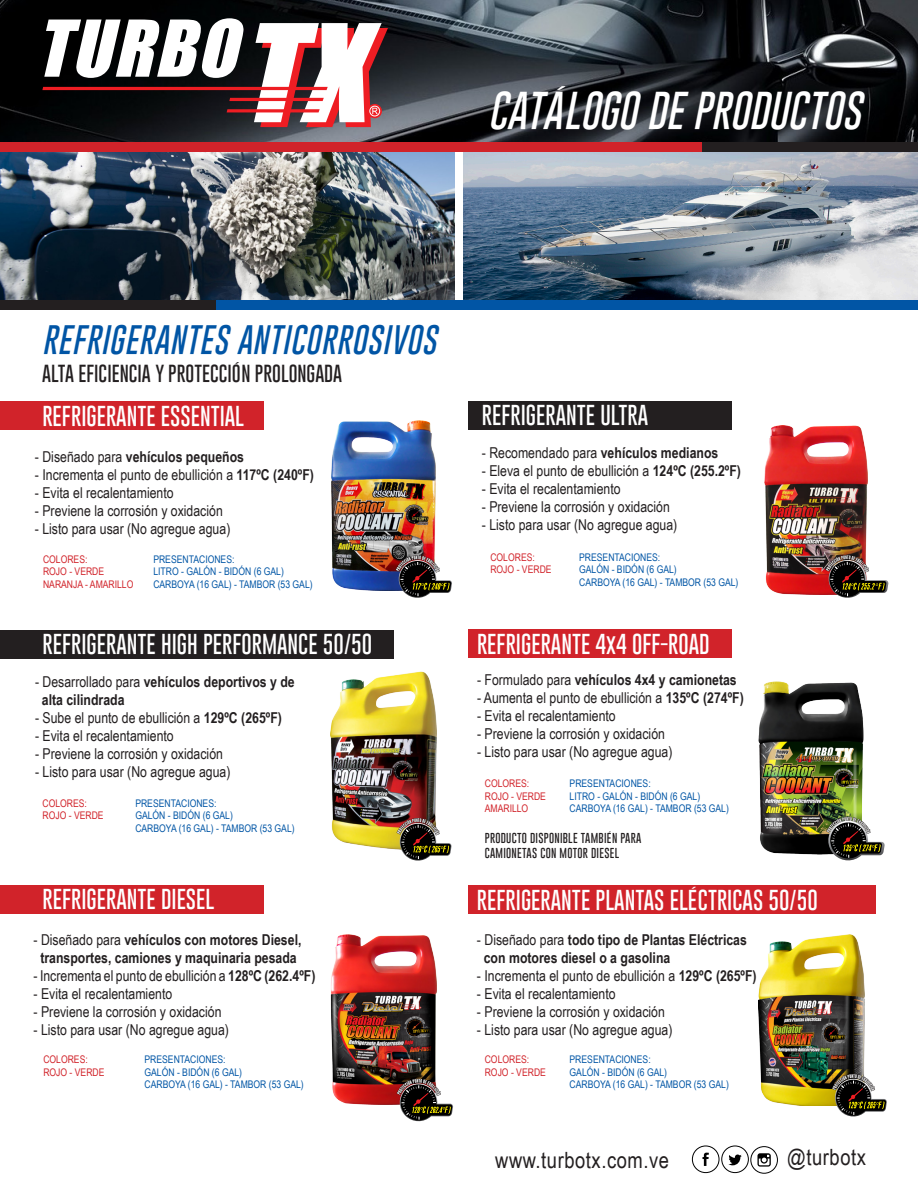
<style>
.page{position:relative;width:918px;height:1188px;background:#fff}
.page>*{position:absolute;margin:0;border:0;box-sizing:border-box;transform-origin:0 0}
.t1{font:italic 100 38.85px "Gobold";color:#fff}
.t2{font:italic 100 30px "Gobold";letter-spacing:.025em;color:#0155a5}
.t3{font:22.35px "Arial Narrow";letter-spacing:.025em;color:#231f20}
.t4{font:100 21px "Gobold";color:#fff}
.t5{font:100 18px "Gobold";color:#231f20}
.t6{font:15px "Arial Narrow";color:#231f20}
.t7{font:700 15px/18px "Arial Narrow";color:#231f20}
.t8{font:10.5px "Arial Narrow";color:#0155a5}
.t9{font:10.5px "Arial Narrow";color:#d1232a}
.t10{font:100 10.5px "Gobold";letter-spacing:.025em;color:#231f20}
.s1{font-weight:400}
.s2{font-weight:700}
</style>
<div class="page">
<img style="left:0;top:0;width:918px;height:142px">
<svg style="left:42px;top:18px;width:346px;height:109px"></svg>
<img style="left:464px;top:152px;width:454px;height:148px">
<img style="left:0;top:152px;width:454px;height:148px">
<svg style="left:692px;top:1145px;width:28px;height:28px"></svg>
<svg style="left:703px;top:1153px;width:6px;height:13px"></svg>
<svg style="left:721px;top:1145px;width:28px;height:28px"></svg>
<svg style="left:728px;top:1155px;width:14px;height:10px"></svg>
<svg style="left:750px;top:1146px;width:28px;height:28px"></svg>
<svg style="left:757px;top:1153px;width:14px;height:14px"></svg>
<div style="left:639px;top:142px;width:279px;height:10px;background:#231f20"></div>
<div style="left:0;top:142px;width:701px;height:10px;background:#d1232a"></div>
<div style="left:0;top:300px;width:279px;height:10px;background:#231f20"></div>
<div style="left:217px;top:300px;width:701px;height:10px;background:#0155a5"></div>
<div style="left:468px;top:630px;width:263px;height:28px;background:#d1232a"></div>
<div style="left:0;top:631px;width:393px;height:28px;background:#231f20"></div>
<div style="left:468px;top:401px;width:264px;height:29px;background:#231f20"></div>
<div style="left:0;top:401px;width:263px;height:29px;background:#d1232a"></div>
<div style="left:0;top:885px;width:263px;height:29px;background:#d1232a"></div>
<div style="left:468px;top:885px;width:408px;height:29px;background:#d1232a"></div>
<img style="left:331px;top:420px;width:105px;height:170px">
<svg style="left:396px;top:555px;width:56px;height:43px"></svg>
<img style="left:758px;top:681px;width:106px;height:174px">
<svg style="left:826px;top:817px;width:59px;height:44px"></svg>
<img style="left:765px;top:426px;width:102px;height:169px">
<svg style="left:825px;top:555px;width:64px;height:43px"></svg>
<img style="left:330px;top:935px;width:106px;height:170px">
<svg style="left:397px;top:1079px;width:56px;height:43px"></svg>
<img style="left:330px;top:671px;width:106px;height:179px">
<svg style="left:397px;top:818px;width:55px;height:43px"></svg>
<img style="left:759px;top:935px;width:106px;height:170px">
<svg style="left:832px;top:1074px;width:55px;height:43px"></svg>
<p class="t1" style="left:488px;top:85px;width:374px">CATÁLOGO DE PRODUCTOS</p>
<p class="t2" style="left:42px;top:321px;width:395px">REFRIGERANTES ANTICORROSIVOS</p>
<p class="t5" style="left:42px;top:362px;width:302px">ALTA EFICIENCIA Y PROTECCIÓN PROLONGADA</p>
<p class="t4" style="left:42px;top:402px;width:203px">REFRIGERANTE ESSENTIAL</p>
<p class="t7" style="left:35px;top:447px;width:211px"><span class="s1">- Diseñado para</span> vehículos pequeños</p>
<p class="t6" style="left:35px;top:463px;width:281px">- Incrementa el punto de ebullición a <span class="s2">117ºC (240ºF)</span></p>
<p class="t6" style="left:35px;top:481px;width:140px">- Evita el recalentamiento</p>
<p class="t6" style="left:35px;top:499px;width:189px">- Previene la corrosión y oxidación</p>
<p class="t6" style="left:35px;top:517px;width:197px">- Listo para usar (No agregue agua)</p>
<p class="t9" style="left:43px;top:551px;width:46px">COLORES:</p>
<p class="t9" style="left:43px;top:564px;width:63px">ROJO - VERDE</p>
<p class="t9" style="left:43px;top:577px;width:92px">NARANJA - AMARILLO</p>
<p class="t8" style="left:153px;top:551px;width:83px">PRESENTACIONES:</p>
<p class="t8" style="left:153px;top:564px;width:132px">LITRO - GALÓN - BIDÓN (6 GAL)</p>
<p class="t8" style="left:153px;top:577px;width:161px">CARBOYA (16 GAL) - TAMBOR (53 GAL)</p>
<p class="t4" style="left:43px;top:630px;width:331px">REFRIGERANTE HIGH PERFORMANCE 50/50</p>
<p class="t7" style="left:42px;top:672px;width:254px;text-indent:-7px"><span class="s1">- Desarrollado para</span> vehículos deportivos y de alta cilindrada</p>
<p class="t6" style="left:35px;top:707px;width:248px">- Sube el punto de ebullición a <span class="s2">129ºC (265ºF)</span></p>
<p class="t6" style="left:35px;top:725px;width:140px">- Evita el recalentamiento</p>
<p class="t6" style="left:35px;top:743px;width:189px">- Previene la corrosión y oxidación</p>
<p class="t6" style="left:35px;top:761px;width:197px">- Listo para usar (No agregue agua)</p>
<p class="t9" style="left:42px;top:795px;width:46px">COLORES:</p>
<p class="t9" style="left:42px;top:808px;width:63px">ROJO - VERDE</p>
<p class="t8" style="left:135px;top:795px;width:83px">PRESENTACIONES:</p>
<p class="t8" style="left:135px;top:808px;width:99px">GALÓN - BIDÓN (6 GAL)</p>
<p class="t8" style="left:135px;top:820px;width:161px">CARBOYA (16 GAL) - TAMBOR (53 GAL)</p>
<p class="t4" style="left:482px;top:402px;width:168px">REFRIGERANTE ULTRA</p>
<p class="t7" style="left:482px;top:443px;width:238px"><span class="s1">- Recomendado para</span> vehículos medianos</p>
<p class="t6" style="left:482px;top:460px;width:261px">- Eleva el punto de ebullición a <span class="s2">124ºC (255.2ºF)</span></p>
<p class="t6" style="left:482px;top:478px;width:140px">- Evita el recalentamiento</p>
<p class="t6" style="left:482px;top:496px;width:189px">- Previene la corrosión y oxidación</p>
<p class="t6" style="left:482px;top:514px;width:197px">- Listo para usar (No agregue agua)</p>
<p class="t9" style="left:490px;top:549px;width:46px">COLORES:</p>
<p class="t9" style="left:490px;top:562px;width:63px">ROJO - VERDE</p>
<p class="t8" style="left:579px;top:549px;width:83px">PRESENTACIONES:</p>
<p class="t8" style="left:579px;top:562px;width:99px">GALÓN - BIDÓN (6 GAL)</p>
<p class="t8" style="left:579px;top:575px;width:161px">CARBOYA (16 GAL) - TAMBOR (53 GAL)</p>
<p class="t4" style="left:477px;top:630px;width:234px">REFRIGERANTE 4x4 OFF-ROAD</p>
<p class="t7" style="left:477px;top:670px;width:261px"><span class="s1">- Formulado para</span> vehículos 4x4 y camionetas</p>
<p class="t6" style="left:477px;top:687px;width:268px">- Aumenta el punto de ebullición a <span class="s2">135ºC (274ºF)</span></p>
<p class="t6" style="left:477px;top:705px;width:140px">- Evita el recalentamiento</p>
<p class="t6" style="left:477px;top:723px;width:189px">- Previene la corrosión y oxidación</p>
<p class="t6" style="left:477px;top:741px;width:197px">- Listo para usar (No agregue agua)</p>
<p class="t9" style="left:485px;top:776px;width:46px">COLORES:</p>
<p class="t9" style="left:485px;top:788px;width:63px">ROJO - VERDE</p>
<p class="t9" style="left:485px;top:801px;width:45px">AMARILLO</p>
<p class="t10" style="left:485px;top:831px;width:158px">PRODUCTO DISPONIBLE TAMBIÉN PARA</p>
<p class="t10" style="left:485px;top:846px;width:136px">CAMIONETAS CON MOTOR DIESEL</p>
<p class="t8" style="left:570px;top:776px;width:83px">PRESENTACIONES:</p>
<p class="t8" style="left:570px;top:788px;width:132px">LITRO - GALÓN - BIDÓN (6 GAL)</p>
<p class="t8" style="left:570px;top:801px;width:161px">CARBOYA (16 GAL) - TAMBOR (53 GAL)</p>
<p class="t4" style="left:43px;top:886px;width:173px">REFRIGERANTE DIESEL</p>
<p class="t4" style="left:477px;top:887px;width:342px">REFRIGERANTE PLANTAS ELÉCTRICAS 50/50</p>
<p class="t7" style="left:34px;top:930px;width:269px;text-align:center"><span class="s1">- Diseñado para</span> vehículos con motores Diesel, transportes, camiones y maquinaria pesada</p>
<p class="t6" style="left:34px;top:965px;width:283px">- Incrementa el punto de ebullición a <span class="s2">128ºC (262.4ºF)</span></p>
<p class="t6" style="left:34px;top:983px;width:140px">- Evita el recalentamiento</p>
<p class="t6" style="left:34px;top:1001px;width:189px">- Previene la corrosión y oxidación</p>
<p class="t6" style="left:34px;top:1019px;width:197px">- Listo para usar (No agregue agua)</p>
<p class="t7" style="left:484px;top:930px;width:265px;text-indent:-7px"><span class="s1">- Diseñado para</span> todo tipo de Plantas Eléctricas con motores diesel o a gasolina</p>
<p class="t6" style="left:477px;top:965px;width:281px">- Incrementa el punto de ebullición a <span class="s2">129ºC (265ºF)</span></p>
<p class="t6" style="left:477px;top:983px;width:140px">- Evita el recalentamiento</p>
<p class="t6" style="left:477px;top:1001px;width:189px">- Previene la corrosión y oxidación</p>
<p class="t6" style="left:477px;top:1019px;width:197px">- Listo para usar (No agregue agua)</p>
<p class="t9" style="left:43px;top:1052px;width:46px">COLORES:</p>
<p class="t9" style="left:43px;top:1064px;width:63px">ROJO - VERDE</p>
<p class="t8" style="left:145px;top:1052px;width:83px">PRESENTACIONES:</p>
<p class="t8" style="left:145px;top:1064px;width:99px">GALÓN - BIDÓN (6 GAL)</p>
<p class="t8" style="left:145px;top:1077px;width:161px">CARBOYA (16 GAL) - TAMBOR (53 GAL)</p>
<p class="t9" style="left:485px;top:1052px;width:46px">COLORES:</p>
<p class="t9" style="left:485px;top:1064px;width:63px">ROJO - VERDE</p>
<p class="t8" style="left:570px;top:1052px;width:83px">PRESENTACIONES:</p>
<p class="t8" style="left:570px;top:1064px;width:99px">GALÓN - BIDÓN (6 GAL)</p>
<p class="t8" style="left:570px;top:1077px;width:161px">CARBOYA (16 GAL) - TAMBOR (53 GAL)</p>
<p class="t3" style="left:495px;top:1144px;width:175px">www.turbotx.com.ve</p>
<p class="t3" style="left:787px;top:1141px;width:80px">@turbotx</p>
</div>
